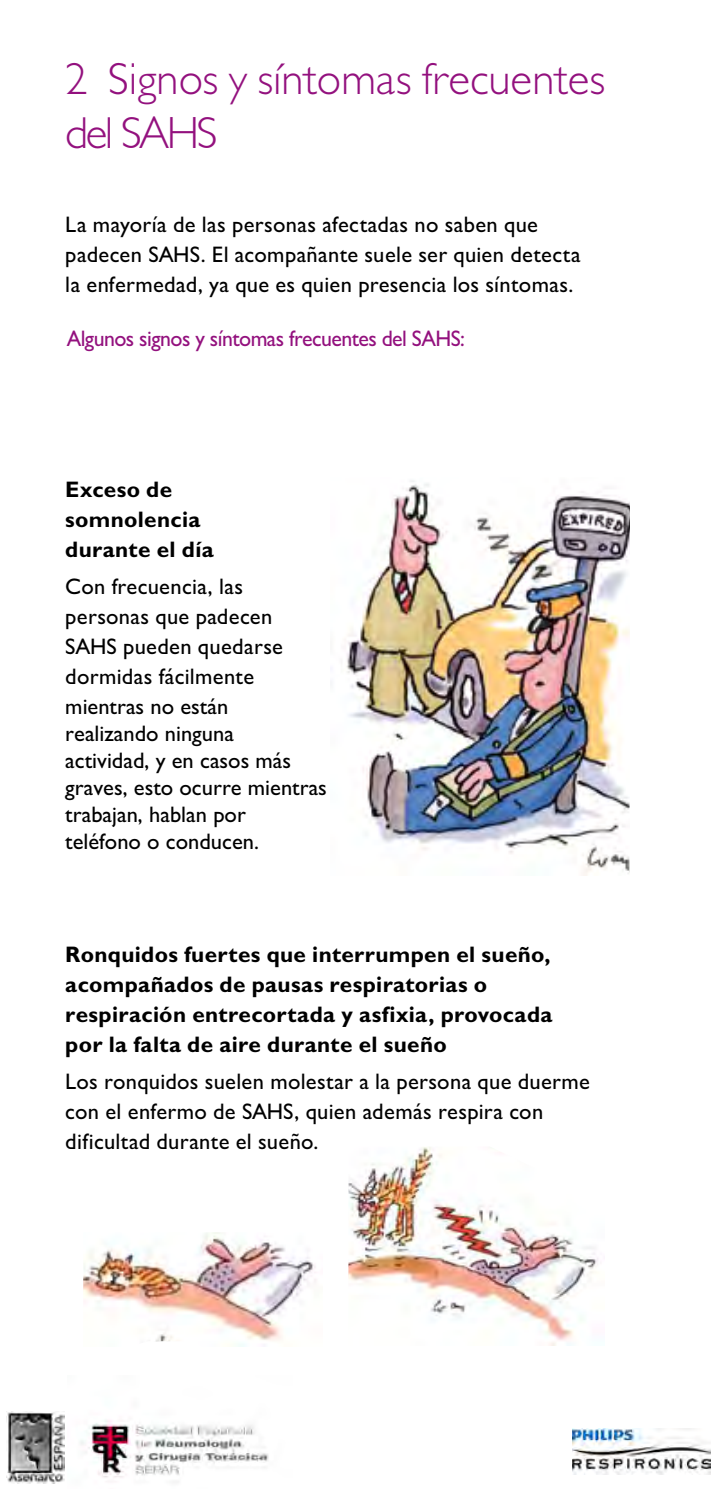
<style>
.page{position:relative;width:723px;height:1489px;background:#fff}
.page>*{position:absolute;margin:0;border:0;box-sizing:border-box;transform-origin:0 0}
.t1{font:300 45px "Gill Sans Alt One";color:#93117e}
.t2{font:45px "Gill Sans Alt One WGL Light";color:#93117e}
.t3{font:22.5px/30px "Gill Sans Alt One";letter-spacing:.01em;color:#000}
.t4{font:700 22.5px/30px "Gill Sans Alt One";letter-spacing:.015em;color:#000}
.t5{font:22.5px "Gill Sans Alt One";letter-spacing:-.025em;color:#93117e}
.s1{font-family:"Gill Sans Alt One";font-weight:300}
</style>
<div class="page">
<img style="left:348px;top:1147px;width:251px;height:198px">
<img style="left:83px;top:1232px;width:233px;height:114px">
<img style="left:346px;top:480px;width:283px;height:395px">
<img style="left:7px;top:1411px;width:57px;height:72px">
<img style="left:572px;top:1428px;width:138px;height:46px">
<img style="left:80px;top:1420px;width:189px;height:58px">
<h1 class="t1" style="left:65px;top:50px;width:542px">2 Signos y síntomas frecuentes</h1>
<h1 class="t2" style="left:65px;top:117px;width:154px"><span class="s1">del</span> SAHS</h1>
<p class="t3" style="left:65px;top:209px;width:517px">La mayoría de las personas afectadas no saben que padecen SAHS. El acompañante suele ser quien detecta la enfermedad, ya que es quien presencia los síntomas.</p>
<p class="t5" style="left:67px;top:323px;width:400px">Algunos signos y síntomas frecuentes del SAHS:</p>
<p class="t4" style="left:65px;top:474px;width:150px">Exceso de somnolencia durante el día</p>
<p class="t3" style="left:65px;top:571px;width:219px">Con frecuencia, las personas que padecen<br>SAHS pueden quedarse dormidas fácilmente mientras no están</p>
<p class="t3" style="left:65px;top:720px;width:263px;line-height:27px">realizando ninguna<br>actividad, y en casos más graves, esto ocurre mientras trabajan, hablan por teléfono o conducen.</p>
<p class="t4" style="left:65px;top:938px;width:489px">Ronquidos fuertes que interrumpen el sueño, acompañados de pausas respiratorias o respiración entrecortada y asfixia, provocada por la falta de aire durante el sueño</p>
<p class="t3" style="left:65px;top:1065px;width:526px">Los ronquidos suelen molestar a la persona que duerme con el enfermo de SAHS, quien además respira con dificultad durante el sueño.</p>
</div>
